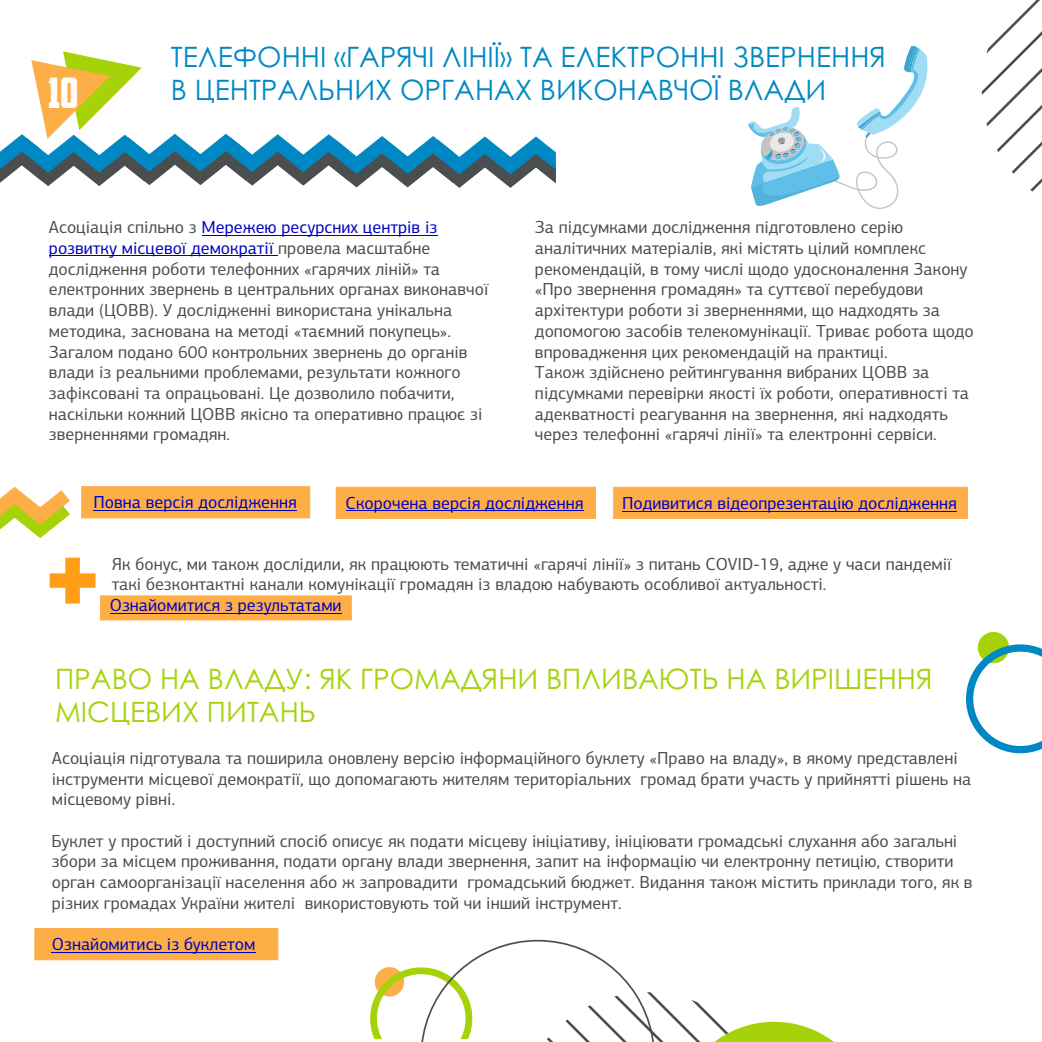
<style>
.page{position:relative;width:1042px;height:1042px;background:#fff}
.page>*{position:absolute;margin:0;border:0;box-sizing:border-box;transform-origin:0 0}
.t1{font:42px "American Captain Cyrillic";color:#fff}
.t2{font:28.18px/33.4px "Century Gothic";color:#0088c4}
.t3{font:28.18px/33.4px "Century Gothic";color:#a6d20a}
.t4{font:17.5px/20.7px "PF Agora Sans Pro";color:#4a4e4f}
.t5{font:17.5px "PF Agora Sans Pro";color:#0000c4}
.s1{color:#0000c4}
</style>
<div class="page">
<div style="left:613px;top:486px;width:355px;height:33px;background:#feae47"></div>
<div style="left:335px;top:486px;width:261px;height:33px;background:#feae47"></div>
<svg style="left:81px;top:486px;width:230px;height:33px;background:#feb04c"></svg>
<hr style="left:202px;top:235px;width:235px;height:1px;background:#0000c4">
<hr style="left:49px;top:255px;width:224px;height:1px;background:#0000c4">
<svg style="left:748px;top:46px;width:180px;height:163px"></svg>
<svg style="left:50px;top:558px;width:302px;height:63px"></svg>
<hr style="left:93px;top:510px;width:204px;height:1px;background:#0000c4">
<hr style="left:346px;top:510px;width:237px;height:1px;background:#0000c4">
<hr style="left:622px;top:511px;width:335px;height:1px;background:#0000c4">
<hr style="left:110px;top:612px;width:232px;height:1px;background:#0000c4">
<svg style="left:0;top:487px;width:70px;height:51px"></svg>
<svg style="left:34px;top:928px;width:245px;height:33px;background:#f7ab4f"></svg>
<div style="left:978px;top:632px;width:31px;height:31px;background:#a6d20a;border-radius:50%"></div>
<svg style="left:966px;top:644px;width:76px;height:109px"></svg>
<svg style="left:982px;top:0;width:60px;height:192px"></svg>
<svg style="left:370px;top:940px;width:464px;height:102px"></svg>
<svg style="left:0;top:51px;width:556px;height:137px"></svg>
<h1 class="t1" style="left:48px;top:76px;width:32px">10</h1>
<h2 class="t2" style="left:171px;top:43px;width:716px">ТЕЛЕФОННІ «ГАРЯЧІ ЛІНІЇ» ТА ЕЛЕКТРОННІ ЗВЕРНЕННЯ<br>В ЦЕНТРАЛЬНИХ ОРГАНАХ ВИКОНАВЧОЇ ВЛАДИ</h2>
<p class="t4" style="left:49px;top:218px;width:441px">Асоціація спільно з <span class="s1">Мережею ресурсних центрів із розвитку місцевої демократії</span> провела масштабне дослідження роботи телефонних «гарячих ліній» та електронних звернень в центральних органах виконавчої влади (ЦОВВ). У дослідженні використана унікальна методика, заснована на методі «таємний покупець».<br>Загалом подано 600 контрольних звернень до органів влади із реальними проблемами, результати кожного зафіксовані та опрацьовані. Це дозволило побачити, наскільки кожний ЦОВВ якісно та оперативно працює зі зверненнями громадян.</p>
<p class="t4" style="left:535px;top:218px;width:440px">За підсумками дослідження підготовлено серію аналітичних матеріалів, які містять цілий комплекс рекомендацій, в тому числі щодо удосконалення Закону «Про звернення громадян» та суттєвої перебудови архітектури роботи зі зверненнями, що надходять за допомогою засобів телекомунікації. Триває робота щодо впровадження цих рекомендацій на практиці.<br>Також здійснено рейтингування вибраних ЦОВВ за підсумками перевірки якості їх роботи, оперативності та адекватності реагування на звернення, які надходять через телефонні «гарячі лінії» та електронні сервіси.</p>
<p class="t5" style="left:93px;top:495px;width:205px">Повна версія дослідження</p>
<p class="t5" style="left:346px;top:496px;width:239px">Скорочена версія дослідження</p>
<p class="t5" style="left:622px;top:496px;width:336px">Подивитися відеопрезентацію дослідження</p>
<p class="t4" style="left:112px;top:555px;width:841px">Як бонус, ми також дослідили, як працюють тематичні «гарячі лінії» з питань COVID-19, адже у часи пандемії такі безконтактні канали комунікації громадян із владою набувають особливої актуальності.</p>
<p class="t5" style="left:110px;top:598px;width:233px">Ознайомитися з результатами</p>
<h2 class="t3" style="left:55px;top:664px;width:879px">ПРАВО НА ВЛАДУ: ЯК ГРОМАДЯНИ ВПЛИВАЮТЬ НА ВИРІШЕННЯ<br>МІСЦЕВИХ ПИТАНЬ</h2>
<p class="t4" style="left:52px;top:749px;width:921px">Асоціація підготувала та поширила оновлену версію інформаційного буклету «Право на владу», в якому представлені інструменти місцевої демократії, що допомагають жителям територіальних громад брати участь у прийнятті рішень на місцевому рівні.</p>
<p class="t4" style="left:52px;top:832px;width:922px">Буклет у простий і доступний спосіб описує як подати місцеву ініціативу, ініціювати громадські слухання або загальні збори за місцем проживання, подати органу влади звернення, запит на інформацію чи електронну петицію, створити орган самоорганізації населення або ж запровадити громадський бюджет. Видання також містить приклади того, як в різних громадах України жителі використовують той чи інший інструмент.</p>
<p class="t5" style="left:52px;top:937px;width:205px">Ознайомитись із буклетом</p>
</div>
